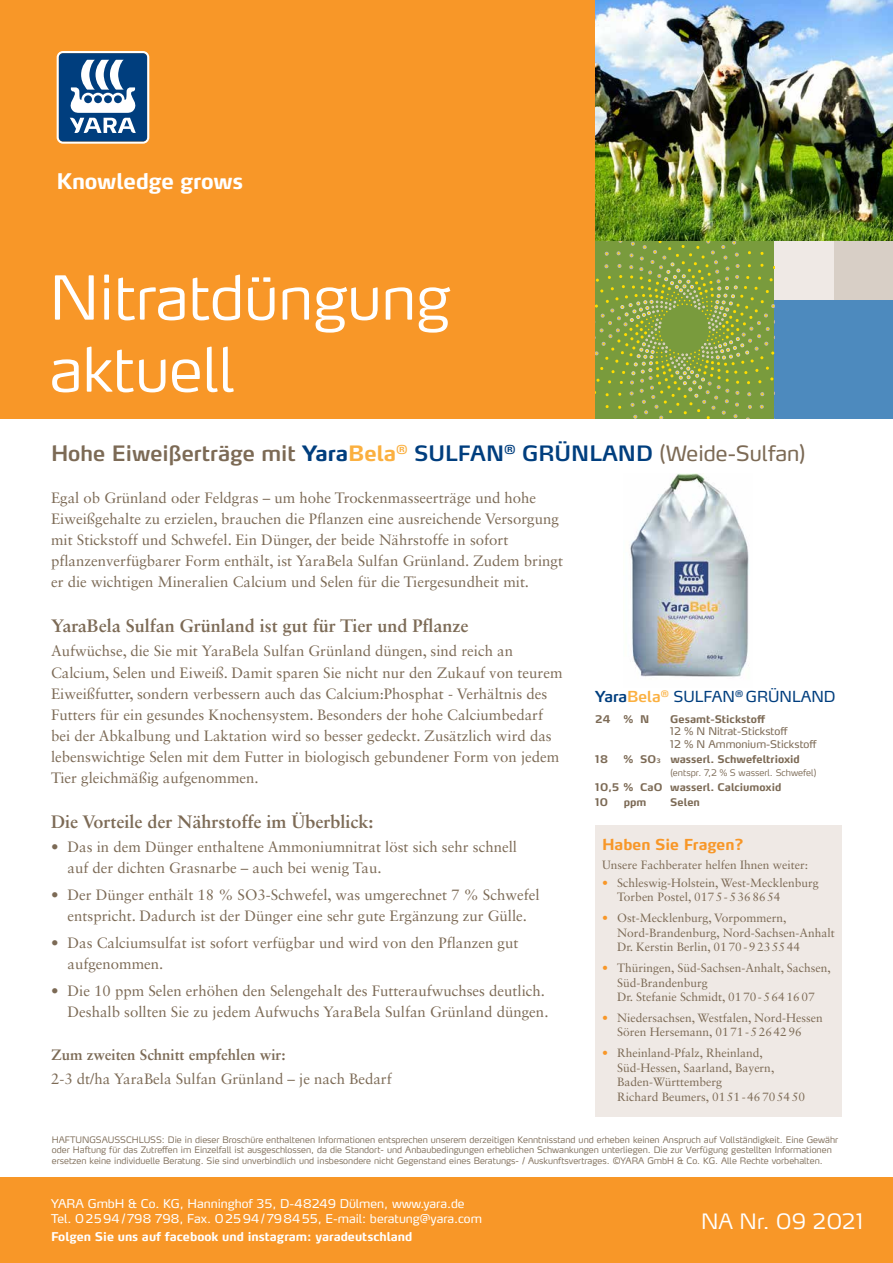
<style>
.page{position:relative;width:893px;height:1263px;background:#fff}
.page>*{position:absolute;margin:0;border:0;box-sizing:border-box;transform-origin:0 0}
.t1{font:300 60px/72px "Yara Max LF";color:#fff}
.t2{font:700 21.3px "Yara Max LF";letter-spacing:-.01em;color:#fff}
.t3{font:600 21px "Yara Max LF";color:#7c6a55}
.t4{font:300 21px "Yara Max LF";letter-spacing:.005em;color:#fff}
.t5{font:700 18px "Sabon LT Std";color:#7c6a55}
.t6{font:15px/21px "Sabon LT Std";color:#7c6a55}
.t7{font:700 15px "Sabon LT Std";color:#7c6a55}
.t8{font:15px "Yara Max LF";color:#003e7e}
.t9{font:700 15px "Yara Max LF";color:#f89728}
.t10{font:12px/14.4px "Sabon LT Std";color:#7c6a55}
.t11{font:12px/14.4px "Yara Max LF";color:#fff}
.t12{font:700 12px "Yara Max LF";color:#fff}
.t13{font:700 10.5px/15px "Yara Max LF";color:#7c6a55}
.t14{font:10.5px/12.6px "Yara Max LF";color:#7c6a55}
.t15{font:300 9px "Yara Max LF";color:#7c6a55}
.t16{font:300 8.85px/10.6px "Yara Max LF";color:#7c6a55}
.s1{font-weight:700;color:#003e7e}
.s2{font-weight:700;color:#fbb040}
.s3{color:#003e7e}
.s4{font-weight:400}
.s5{font-weight:600}
.s6{font-weight:600;color:#fbb040}
.s7{font-size:6.15px}
.s8{color:#f89728}
</style>
<div class="page">
<div style="left:0;top:0;width:893px;height:419px;background:#f89728"></div>
<div style="left:0;top:1178px;width:893px;height:85px;background:#f89728"></div>
<div style="left:833px;top:240px;width:60px;height:60px;background:#d8cfc6"></div>
<div style="left:774px;top:240px;width:59px;height:60px;background:#efe9e5"></div>
<div style="left:774px;top:300px;width:119px;height:119px;background:#4d8abe"></div>
<svg style="left:596px;top:240px;width:212px;height:179px"></svg>
<svg style="left:57px;top:51px;width:92px;height:93px;background:#5980a8"></svg>
<img style="left:595px;top:0;width:298px;height:240px">
<div style="left:595px;top:825px;width:247px;height:292px;background:#efe9e5"></div>
<img style="left:630px;top:473px;width:119px;height:204px">
<h2 class="t2" style="left:57px;top:168px;width:188px">Knowledge grows</h2>
<h1 class="t1" style="left:50px;top:261px;width:402px">Nitratdüngung aktuell</h1>
<h3 class="t3" style="left:51px;top:440px;width:756px">Hohe Eiweißerträge mit <span class="s1">Yara</span><span class="s2">Bela</span><sup>®</sup> <span class="s3">SULFAN</span><sup>®</sup> <span class="s3">GRÜNLAND</span> <span class="s4">(Weide-Sulfan)</span></h3>
<p class="t6" style="left:51px;top:488px;width:514px">Egal ob Grünland oder Feldgras – um hohe Trockenmasseerträge und hohe Eiweißgehalte zu erzielen, brauchen die Pflanzen eine ausreichende Versorgung mit Stickstoff und Schwefel. Ein Dünger, der beide Nährstoffe in sofort pflanzenverfügbarer Form enthält, ist YaraBela Sulfan Grünland. Zudem bringt er die wichtigen Mineralien Calcium und Selen für die Tiergesundheit mit.</p>
<p class="t5" style="left:51px;top:615px;width:419px">YaraBela Sulfan Grünland ist gut für Tier und Pflanze</p>
<p class="t6" style="left:51px;top:641px;width:513px">Aufwüchse, die Sie mit YaraBela Sulfan Grünland düngen, sind reich an Calcium, Selen und Eiweiß. Damit sparen Sie nicht nur den Zukauf von teurem Eiweißfutter, sondern verbessern auch das Calcium:Phosphat - Verhältnis des Futters für ein gesundes Knochensystem. Besonders der hohe Calciumbedarf bei der Abkalbung und Laktation wird so besser gedeckt. Zusätzlich wird das lebenswichtige Selen mit dem Futter in biologisch gebundener Form von jedem Tier gleichmäßig aufgenommen.</p>
<p class="t5" style="left:51px;top:810px;width:324px">Die Vorteile der Nährstoffe im Überblick:</p>
<p class="t6" style="left:68px;top:836px;width:451px;text-indent:-16px">• Das in dem Dünger enthaltene Ammoniumnitrat löst sich sehr schnell auf der dichten Grasnarbe – auch bei wenig Tau.</p>
<p class="t6" style="left:51px;top:884px;width:490px;text-align:center">• Der Dünger enthält 18 % SO3-Schwefel, was umgerechnet 7 % Schwefel entspricht. Dadurch ist der Dünger eine sehr gute Ergänzung zur Gülle.</p>
<p class="t6" style="left:68px;top:932px;width:452px;text-indent:-16px">• Das Calciumsulfat ist sofort verfügbar und wird von den Pflanzen gut aufgenommen.</p>
<p class="t6" style="left:51px;top:980px;width:499px;text-align:right">• Die 10 ppm Selen erhöhen den Selengehalt des Futteraufwuchses deutlich.<br>Deshalb sollten Sie zu jedem Aufwuchs YaraBela Sulfan Grünland düngen.</p>
<p class="t7" style="left:51px;top:1045px;width:236px">Zum zweiten Schnitt empfehlen wir:</p>
<p class="t6" style="left:51px;top:1068px;width:342px">2-3 dt/ha YaraBela Sulfan Grünland – je nach Bedarf</p>
<p class="t8" style="left:595px;top:687px;width:242px"><span class="s5">Yara</span><span class="s6">Bela</span><sup>®</sup> SULFAN<sup>®</sup> GRÜNLAND</p>
<p class="t13" style="left:595px;top:711px;width:56px">24 % N</p>
<p class="t13" style="left:670px;top:711px;width:96px">Gesamt-Stickstoff</p>
<p class="t14" style="left:670px;top:725px;width:148px">12 % N Nitrat-Stickstoff<br>12 % N Ammonium-Stickstoff</p>
<p class="t13" style="left:595px;top:751px;width:14px">18</p>
<p class="t13" style="left:624px;top:751px;width:178px">% SO<span class="s7">3</span> wasserl. Schwefeltrioxid</p>
<p class="t15" style="left:670px;top:766px;width:148px">(entspr. 7,2 % S wasserl. Schwefel)</p>
<p class="t13" style="left:595px;top:779px;width:188px">10,5 % CaO wasserl. Calciumoxid<br>10</p>
<p class="t13" style="left:624px;top:794px;width:24px">ppm</p>
<p class="t13" style="left:670px;top:794px;width:31px">Selen</p>
<p class="t9" style="left:602px;top:834px;width:143px">Haben Sie Fragen?</p>
<p class="t10" style="left:602px;top:857px;width:208px">Unsere Fachberater helfen Ihnen weiter:</p>
<p class="t10" style="left:617px;top:875px;width:203px;text-indent:-15px"><span class="s8">•</span> Schleswig-Holstein, West-Mecklenburg<br>Torben Postel, 0175-5368654</p>
<p class="t10" style="left:617px;top:911px;width:219px;text-indent:-15px"><span class="s8">•</span> Ost-Mecklenburg, Vorpommern,<br>Nord-Brandenburg, Nord-Sachsen-Anhalt<br>Dr. Kerstin Berlin, 0170-9235544</p>
<p class="t10" style="left:617px;top:961px;width:215px;text-indent:-15px"><span class="s8">•</span> Thüringen, Süd-Sachsen-Anhalt, Sachsen,<br>Süd-Brandenburg<br>Dr. Stefanie Schmidt, 0170-5641607</p>
<p class="t10" style="left:602px;top:1010px;width:222px;text-align:center"><span class="s8">•</span> Niedersachsen, Westfalen, Nord-Hessen<br>Sören Hersemann, 0171-5264296</p>
<p class="t10" style="left:617px;top:1046px;width:189px;text-indent:-15px"><span class="s8">•</span> Rheinland-Pfalz, Rheinland,<br>Süd-Hessen, Saarland, Bayern,<br>Baden-Württemberg<br>Richard Beumers, 0151-46705450</p>
<p class="t16" style="left:52px;top:1134px;width:788px">HAFTUNGSAUSSCHLUSS: Die in dieser Broschüre enthaltenen Informationen entsprechen unserem derzeitigen Kenntnisstand und erheben keinen Anspruch auf Vollständigkeit. Eine Gewähr oder Haftung für das Zutreffen im Einzelfall ist ausgeschlossen, da die Standort- und Anbaubedingungen erheblichen Schwankungen unterliegen. Die zur Verfügung gestellten Informationen ersetzen keine individuelle Beratung. Sie sind unverbindlich und insbesondere nicht Gegenstand eines Beratungs- / Auskunftsvertrages. ©YARA GmbH &amp; Co. KG. Alle Rechte vorbehalten.</p>
<p class="t11" style="left:51px;top:1196px;width:432px">YARA GmbH &amp; Co. KG, Hanninghof 35, D-48249 Dülmen, www.yara.de<br>Tel. 02594/798 798, Fax. 02594/798455, E-mail: beratung@yara.com</p>
<p class="t12" style="left:51px;top:1229px;width:363px">Folgen Sie uns auf facebook und instagram: yaradeutschland</p>
<h3 class="t4" style="left:701px;top:1208px;width:164px">NA Nr. 09 2021</h3>
</div>
